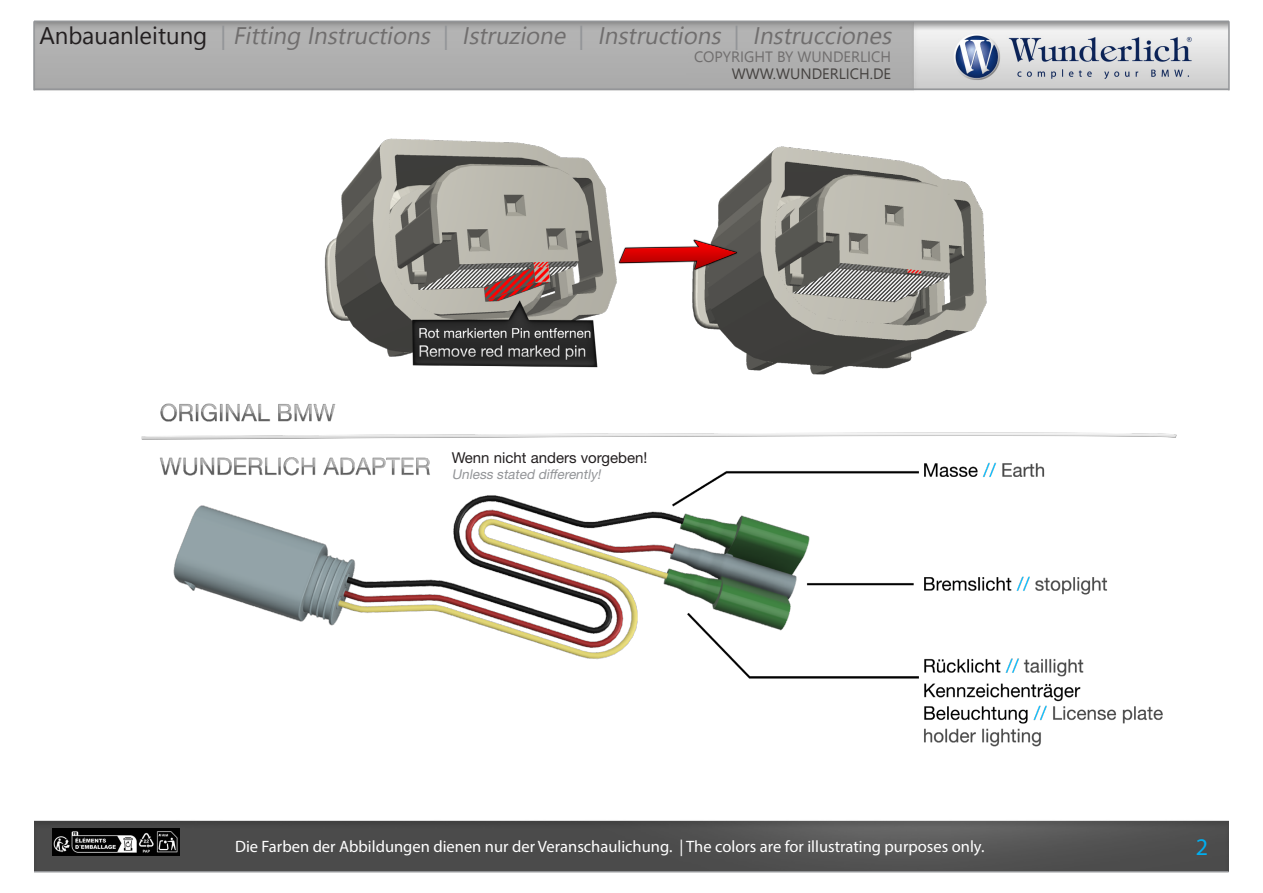
<style>
.page{position:relative;width:1263px;height:893px;background:#fff}
.page>*{position:absolute;margin:0;border:0;box-sizing:border-box;transform-origin:0 0}
.t1{font:italic 24px "Nirmala UI";color:#706e6e}
.t2{font:24px "Myriad Pro";color:#00aeef}
.t3{font:16.5px "Myriad Pro";color:#fff}
.t4{font:15px "Helvetica Neue LT Std";color:#231f20}
.t5{font:15px "Nirmala UI";color:#706e6e}
.t6{font:15px "Nirmala UI";color:#454240}
.t7{font:italic 13.5px "Helvetica Neue LT Std";color:#939598}
.s1{font-style:normal;color:#231f20}
.s2{font-style:normal;color:#939598}
</style>
<div class="page">
<img style="left:34px;top:22px;width:1195px;height:850px">
<img style="left:91px;top:98px;width:1096px;height:659px">
<hr style="left:34px;top:871px;width:1194px;height:1px;background:#939598">
<hr style="left:34px;top:88px;width:1195px;height:2px;background:#939598">
<hr style="left:1228px;top:21px;width:2px;height:69px;background:#939598">
<hr style="left:33px;top:21px;width:2px;height:69px;background:#939598">
<hr style="left:34px;top:21px;width:1195px;height:1px;background:#939598">
<img style="left:52px;top:829px;width:128px;height:27px">
<p class="t1" style="left:39px;top:16px;width:860px"><span class="s1">A n b a u a n l e i t u n g</span> <span class="s2">|</span> Fitting Instructions <span class="s2">|</span> Istruzione <span class="s2">|</span> Instructions <span class="s2">|</span> Instrucciones</p>
<p class="t6" style="left:732px;top:62px;width:161px">WWW.WUNDERLICH.DE</p>
<p class="t5" style="left:694px;top:45px;width:199px">COPYRIGHT BY WUNDERLICH</p>
<p class="t4" style="left:452px;top:448px;width:197px">Wenn nicht anders vorgeben!</p>
<p class="t7" style="left:452px;top:466px;width:153px">Unless stated differently !</p>
<p class="t3" style="left:235px;top:837px;width:751px">Die Farben der Abbildungen dienen nur der Veranschaulichung. | The colors are for illustrating purposes only.</p>
<p class="t2" style="left:1196px;top:832px;width:14px">2</p>
</div>
